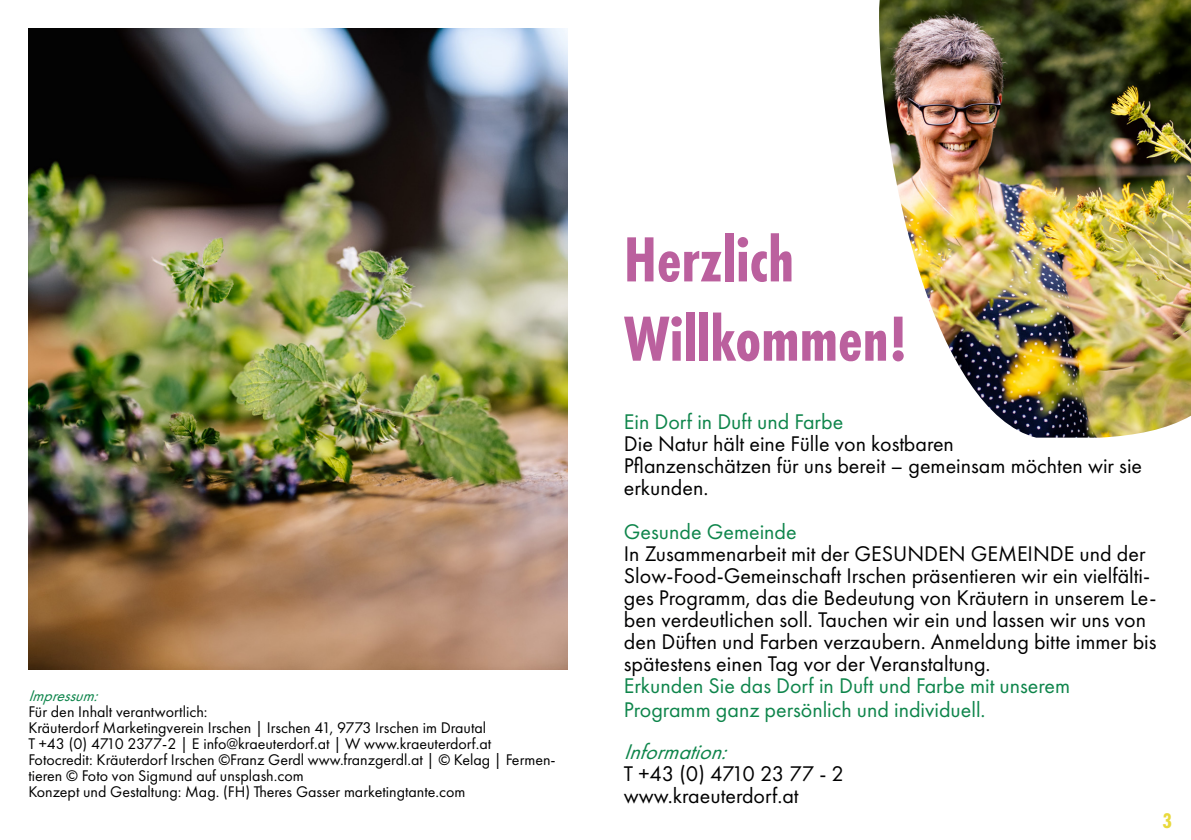
<style>
.page{position:relative;width:1191px;height:840px;background:#fff}
.page>*{position:absolute;margin:0;border:0;box-sizing:border-box;transform-origin:0 0}
.t1{font:700 66px "Futura PT Cond";color:#bb609e}
.t2{font:22px/22px "Futura PT";color:#000001}
.t3{font:22px "Futura PT";color:#0e854b}
.t4{font:22px "Futura PT";letter-spacing:-.03em;color:#000001}
.t5{font:italic 22px "Futura PT";color:#0e854b}
.t6{font:700 22px "Futura PT Cond";color:#e8d93c}
.t7{font:16px/16px "Futura PT";color:#000001}
.s1{font-style:italic;color:#0e854b}
</style>
<div class="page">
<img style="left:879px;top:0;width:312px;height:437px">
<img style="left:28px;top:28px;width:539px;height:640px">
<p class="t7" style="left:28px;top:687px;width:459px"><span class="s1">Impressum:<br></span>Für den Inhalt verantwortlich:<br>Kräuterdorf Marketingverein Irschen | Irschen 41, 9773 Irschen im Drautal</p>
<p class="t7" style="left:28px;top:735px;width:464px">T +43 (0) 4710 2377-2 | E info@kraeuterdorf.at | W www.kraeuterdorf.at</p>
<p class="t7" style="left:28px;top:751px;width:529px">Fotocredit: Kräuterdorf Irschen ©Franz Gerdl www.franzgerdl.at | © Kelag | Fermen&shy;tieren © Foto von Sigmund auf unsplash.com</p>
<p class="t7" style="left:28px;top:783px;width:439px">Konzept und Gestaltung: Mag. (FH) Theres Gasser marketingtante.com</p>
<p class="t1" style="left:624px;top:221px;width:172px">Herzlich</p>
<p class="t1" style="left:624px;top:300px;width:285px">Willkommen!</p>
<p class="t3" style="left:624px;top:408px;width:221px">Ein Dorf in Duft und Farbe</p>
<p class="t2" style="left:624px;top:432px;width:520px">Die Natur hält eine Fülle von kostbaren<br>Pflanzenschätzen für uns bereit – gemeinsam möchten wir sie erkunden.</p>
<p class="t3" style="left:624px;top:518px;width:174px">Gesunde Gemeinde</p>
<p class="t2" style="left:624px;top:542px;width:534px">In Zusammenarbeit mit der GESUNDEN GEMEINDE und der Slow-Food-Gemeinschaft Irschen präsentieren wir ein vielfälti&shy;ges Programm, das die Bedeutung von Kräutern in unserem Le&shy;ben verdeutlichen soll. Tauchen wir ein und lassen wir uns von den Düften und Farben verzaubern. Anmeldung bitte immer bis spätestens einen Tag vor der Veranstaltung.</p>
<p class="t3" style="left:624px;top:672px;width:448px">Erkunden Sie das Dorf in Duft und Farbe mit unserem</p>
<p class="t3" style="left:624px;top:696px;width:363px">Programm ganz persönlich und individuell.</p>
<p class="t5" style="left:624px;top:738px;width:112px">Information:</p>
<p class="t4" style="left:624px;top:760px;width:222px">T +43 (0) 4710 23 77 - 2</p>
<p class="t2" style="left:624px;top:784px;width:176px">www.kraeuterdorf.at</p>
<p class="t6" style="left:1162px;top:807px;width:11px">3</p>
</div>
